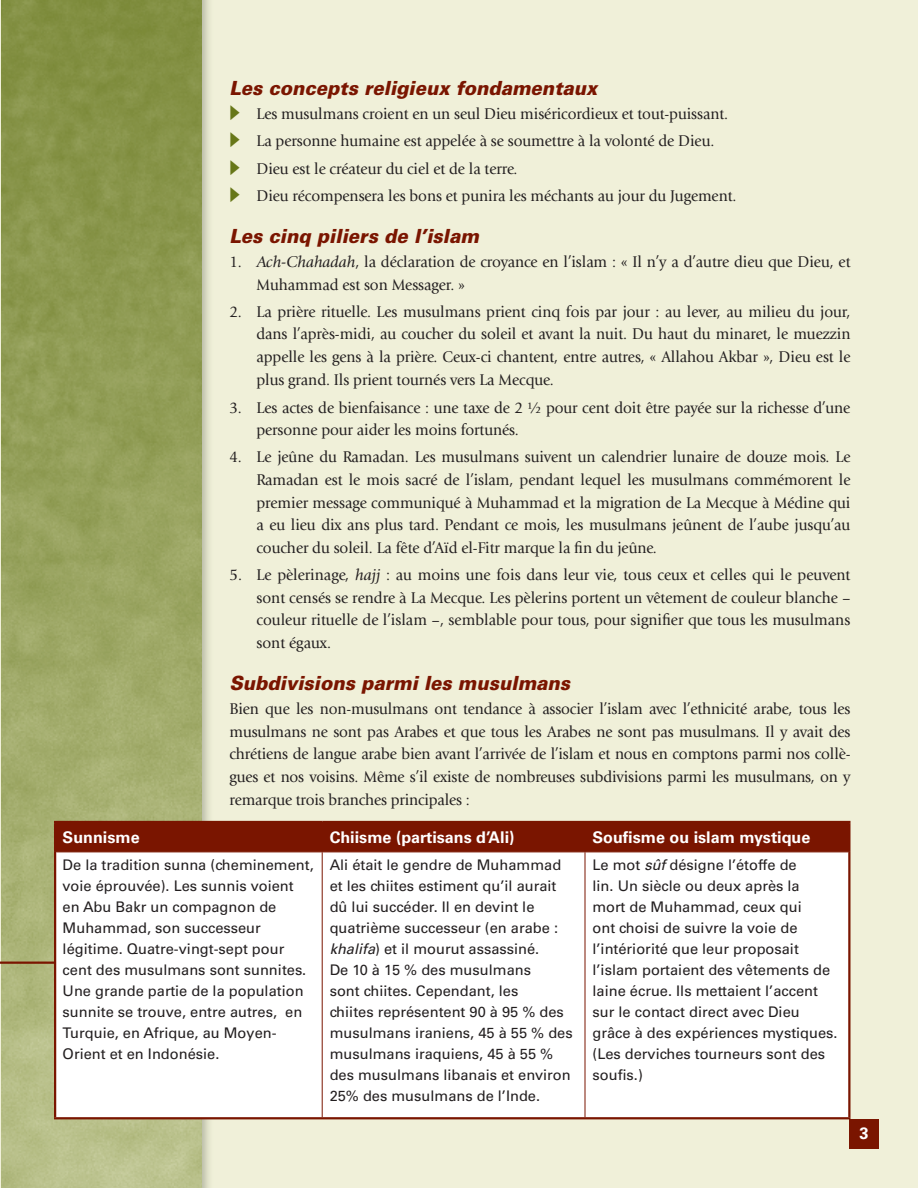
<style>
.page{position:relative;width:918px;height:1188px;background:#f0f0d9}
.page>*{position:absolute;margin:0;border:0;box-sizing:border-box;transform-origin:0 0}
.t1{font:italic 900 19.5px "Univers LT Std";color:#7a1500;scale:.95 1}
.t2{font:700 16.5px "Univers LT Std";color:#fff}
.t3{font:16.2px/22.6px "Giovanni Std";letter-spacing:-.005em;color:#231f20;text-align:justify;scale:.95 1}
.t4{font:700 16.2px "Univers LT Std";color:#fff}
.t5{font:14.7px/21px "Univers LT Std";color:#231f20}
.s1{font-style:italic}
</style>
<div class="page">
<img style="left:0;top:0;width:214px;height:1188px">
<div style="left:849px;top:1119px;width:30px;height:30px;background:#7a1500"></div>
<hr style="left:0;top:962px;width:94px;height:2px;background:#7a1500">
<div style="left:56px;top:853px;width:792px;height:264px;background:#fff"></div>
<hr style="left:54px;top:852px;width:2px;height:265px;background:#7a1500">
<hr style="left:848px;top:852px;width:3px;height:265px;background:#7a1500">
<hr style="left:54px;top:1117px;width:797px;height:2px;background:#7a1500">
<hr style="left:322px;top:852px;width:1px;height:265px;background:#7a1500">
<hr style="left:585px;top:852px;width:1px;height:265px;background:#7a1500">
<hr style="left:54px;top:821px;width:268px;height:2px;background:#7a1500">
<hr style="left:54px;top:823px;width:2px;height:29px;background:#7a1500">
<hr style="left:322px;top:821px;width:529px;height:2px;background:#7a1500">
<hr style="left:848px;top:823px;width:3px;height:29px;background:#7a1500">
<div style="left:56px;top:823px;width:792px;height:29px;background:#7a1500"></div>
<hr style="left:56px;top:852px;width:792px;height:1px;background:#7a1500">
<p class="t1" style="left:230px;top:80px;width:389px">Les concepts religieux fondamentaux</p>
<p class="t3" style="left:257px;top:102px;width:507px;line-height:27.2px;text-align:left">Les musulmans croient en un seul Dieu miséricordieux et tout-puissant.<br>La personne humaine est appelée à se soumettre à la volonté de Dieu.<br>Dieu est le créateur du ciel et de la terre.<br>Dieu récompensera les bons et punira les méchants au jour du Jugement.</p>
<p class="t1" style="left:230px;top:228px;width:264px">Les cinq piliers de l’islam</p>
<p class="t3" style="left:256px;top:252px;width:627px;text-indent:-27px">1. <span class="s1">Ach-Chahadah</span>, la déclaration de croyance en l’islam : « Il n’y a d’autre dieu que Dieu, et<br>Muhammad est son Messager. »</p>
<p class="t3" style="left:256px;top:302px;width:627px;text-indent:-27px">2. La prière rituelle. Les musulmans prient cinq fois par jour : au lever, au milieu du jour, dans l’après-midi, au coucher du soleil et avant la nuit. Du haut du minaret, le muezzin appelle les gens à la prière. Ceux-ci chantent, entre autres, « Allahou Akbar », Dieu est le plus grand. Ils prient tournés vers La Mecque.</p>
<p class="t3" style="left:256px;top:397px;width:627px;text-indent:-27px">3. Les actes de bienfaisance : une taxe de 2 ½ pour cent doit être payée sur la richesse d’une personne pour aider les moins fortunés.</p>
<p class="t3" style="left:256px;top:447px;width:627px;text-indent:-27px">4. Le jeûne du Ramadan. Les musulmans suivent un calendrier lunaire de douze mois. Le Ramadan est le mois sacré de l’islam, pendant lequel les musulmans commémorent le premier message communiqué à Muhammad et la migration de La Mecque à Médine qui a eu lieu dix ans plus tard. Pendant ce mois, les musulmans jeûnent de l’aube jusqu’au coucher du soleil. La fête d’Aïd el-Fitr marque la fin du jeûne.</p>
<p class="t3" style="left:257px;top:565px;width:627px;text-indent:-27px">5. Le pèlerinage, <span class="s1">hajj</span> : au moins une fois dans leur vie, tous ceux et celles qui le peuvent sont censés se rendre à La Mecque. Les pèlerins portent un vêtement de couleur blanche – couleur rituelle de l’islam –, semblable pour tous, pour signifier que tous les musulmans sont égaux.</p>
<p class="t1" style="left:230px;top:675px;width:360px">Subdivisions parmi les musulmans</p>
<p class="t3" style="left:230px;top:699px;width:655px">Bien que les non-musulmans ont tendance à associer l’islam avec l’ethnicité arabe, tous les musulmans ne sont pas Arabes et que tous les Arabes ne sont pas musulmans. Il y avait des chrétiens de langue arabe bien avant l’arrivée de l’islam et nous en comptons parmi nos collè&shy;gues et nos voisins. Même s’il existe de nombreuses subdivisions parmi les musulmans, on y remarque trois branches principales :</p>
<p class="t4" style="left:63px;top:830px;width:79px">Sunnisme</p>
<p class="t4" style="left:330px;top:830px;width:186px">Chiisme (partisans d’Ali)</p>
<p class="t4" style="left:593px;top:830px;width:219px">Soufisme ou islam mystique</p>
<p class="t5" style="left:63px;top:855px;width:253px">De la tradition sunna (cheminement, voie éprouvée). Les sunnis voient en Abu Bakr un compagnon de<br>Muhammad, son successeur légitime. Quatre-vingt-sept pour cent des musulmans sont sunnites.<br>Une grande partie de la population sunnite se trouve, entre autres, en<br>Turquie, en Afrique, au Moyen-<br>Orient et en Indonésie.</p>
<p class="t5" style="left:330px;top:855px;width:245px">Ali était le gendre de Muhammad et les chiites estiment qu’il aurait dû lui succéder. Il en devint le quatrième successeur (en arabe : <span class="s1">khalifa</span>) et il mourut assassiné.<br>De 10 à 15 % des musulmans<br>sont chiites. Cependant, les<br>chiites représentent 90 à 95 % des musulmans iraniens, 45 à 55 % des musulmans iraquiens, 45 à 55 % des musulmans libanais et environ<br>25% des musulmans de l’Inde.</p>
<p class="t5" style="left:593px;top:855px;width:247px">Le mot <span class="s1">sûf</span> désigne l’étoffe de<br>lin. Un siècle ou deux après la<br>mort de Muhammad, ceux qui<br>ont choisi de suivre la voie de l’intériorité que leur proposait l’islam portaient des vêtements de laine écrue. Ils mettaient l’accent sur le contact direct avec Dieu grâce à des expériences mystiques. (Les derviches tourneurs sont des soufis.)</p>
<p class="t2" style="left:859px;top:1126px;width:11px">3</p>
</div>
